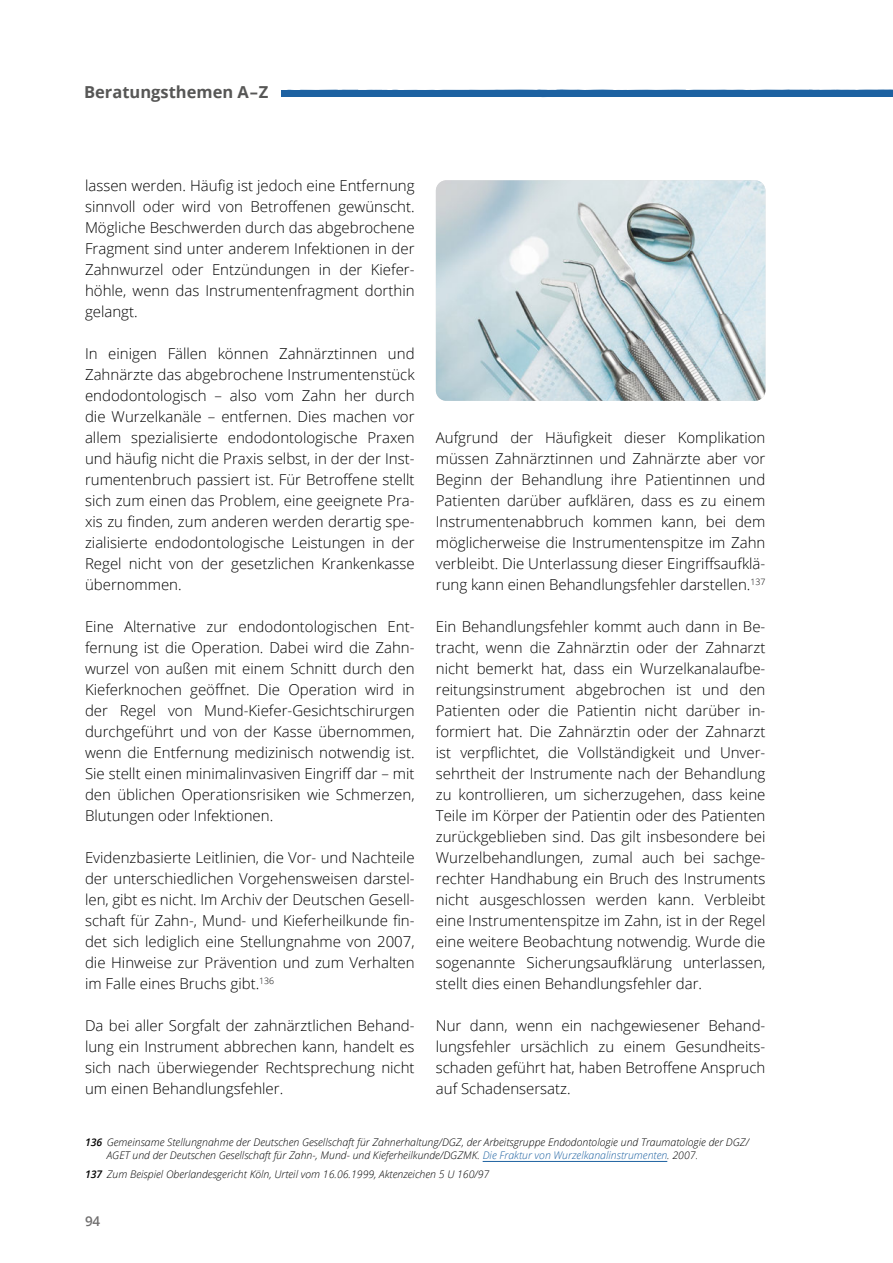
<style>
.page{position:relative;width:893px;height:1263px;background:#fff}
.page>*{position:absolute;margin:0;border:0;box-sizing:border-box;transform-origin:0 0}
.t1{font:700 16.5px "Open Sans";color:#575756}
.Fließtext_light{font:300 15px/21px "Open Sans";color:#000;text-align:justify}
.t2{font:600 13.5px "Open Sans";color:#706f6f}
.t3{font:italic 300 10.5px/13.5px "Open Sans";color:#000}
.s1{font-weight:600}
.s2{color:#1d61a1}
</style>
<div class="page">
<hr style="left:483px;top:1161px;width:184px;height:1px;background:#1d61a1">
<img style="left:436px;top:180px;width:329px;height:221px">
<svg style="left:281px;top:89px;width:612px;height:9px;background:#4a80b3"></svg>
<p class="t1" style="left:84px;top:80px;width:186px">Beratungsthemen A–Z</p>
<p class="Fließtext_light" style="left:85px;top:174px;width:331px">lassen werden. Häufig ist jedoch eine Entfernung sinnvoll oder wird von Betroffenen gewünscht.<br>Mögliche Beschwerden durch das abgebrochene Fragment sind unter anderem Infektionen in der Zahnwurzel oder Entzündungen in der Kiefer&shy;höhle, wenn das Instrumentenfragment dorthin gelangt.</p>
<p class="Fließtext_light" style="left:85px;top:342px;width:331px">In einigen Fällen können Zahnärztinnen und Zahnärzte das abgebrochene Instrumentenstück endodontologisch – also vom Zahn her durch die Wurzelkanäle – entfernen. Dies machen vor allem spezialisierte endodontologische Praxen und häufig nicht die Praxis selbst, in der der Inst&shy;rumentenbruch passiert ist. Für Betroffene stellt sich zum einen das Problem, eine geeignete Pra&shy;xis zu finden, zum anderen werden derartig spe&shy;zialisierte endodontologische Leistungen in der Regel nicht von der gesetzlichen Krankenkasse übernommen.</p>
<p class="Fließtext_light" style="left:85px;top:615px;width:331px">Eine Alternative zur endodontologischen Ent&shy;fernung ist die Operation. Dabei wird die Zahn&shy;wurzel von außen mit einem Schnitt durch den Kieferknochen geöffnet. Die Operation wird in der Regel von Mund-Kiefer-Gesichtschirurgen durchgeführt und von der Kasse übernommen, wenn die Entfernung medizinisch notwendig ist.<br>Sie stellt einen minimalinvasiven Eingriff dar – mit den üblichen Operationsrisiken wie Schmerzen, Blutungen oder Infektionen.</p>
<p class="Fließtext_light" style="left:85px;top:846px;width:331px">Evidenzbasierte Leitlinien, die Vor- und Nachteile der unterschiedlichen Vorgehensweisen darstel&shy;len, gibt es nicht. Im Archiv der Deutschen Gesell&shy;schaft für Zahn-, Mund- und Kieferheilkunde fin&shy;det sich lediglich eine Stellungnahme von 2007, die Hinweise zur Prävention und zum Verhalten im Falle eines Bruchs gibt.<sup>136</sup></p>
<p class="Fließtext_light" style="left:85px;top:1014px;width:331px">Da bei aller Sorgfalt der zahnärztlichen Behand&shy;lung ein Instrument abbrechen kann, handelt es sich nach überwiegender Rechtsprechung nicht um einen Behandlungsfehler.</p>
<p class="Fließtext_light" style="left:436px;top:426px;width:331px">Aufgrund der Häufigkeit dieser Komplikation müssen Zahnärztinnen und Zahnärzte aber vor Beginn der Behandlung ihre Patientinnen und Patienten darüber aufklären, dass es zu einem Instrumentenabbruch kommen kann, bei dem möglicherweise die Instrumentenspitze im Zahn verbleibt. Die Unterlassung dieser Eingriffsaufklä&shy;rung kann einen Behandlungsfehler darstellen.<sup>137</sup></p>
<p class="Fließtext_light" style="left:436px;top:615px;width:331px">Ein Behandlungsfehler kommt auch dann in Be&shy;tracht, wenn die Zahnärztin oder der Zahnarzt nicht bemerkt hat, dass ein Wurzelkanalaufbe&shy;reitungsinstrument abgebrochen ist und den Patienten oder die Patientin nicht darüber in&shy;formiert hat. Die Zahnärztin oder der Zahnarzt ist verpflichtet, die Vollständigkeit und Unver&shy;sehrtheit der Instrumente nach der Behandlung zu kontrollieren, um sicherzugehen, dass keine Teile im Körper der Patientin oder des Patienten zurückgeblieben sind. Das gilt insbesondere bei Wurzelbehandlungen, zumal auch bei sachge&shy;rechter Handhabung ein Bruch des Instruments nicht ausgeschlossen werden kann. Verbleibt eine Instrumentenspitze im Zahn, ist in der Regel eine weitere Beobachtung notwendig. Wurde die sogenannte Sicherungsaufklärung unterlassen, stellt dies einen Behandlungsfehler dar.</p>
<p class="Fließtext_light" style="left:436px;top:1014px;width:331px">Nur dann, wenn ein nachgewiesener Behand&shy;lungsfehler ursächlich zu einem Gesundheits&shy;schaden geführt hat, haben Betroffene Anspruch auf Schadensersatz.</p>
<p class="t3" style="left:107px;top:1135px;width:644px;text-indent:-22px"><span class="s1">136</span> Gemeinsame Stellungnahme der Deutschen Gesellschaft für Zahnerhaltung/DGZ, der Arbeitsgruppe Endodontologie und Traumatologie der DGZ/<br>AGET und der Deutschen Gesellschaft für Zahn-, Mund- und Kieferheilkunde/DGZMK. <span class="s2">Die Fraktur von Wurzelkanalinstrumenten</span>. 2007.</p>
<p class="t3" style="left:85px;top:1167px;width:406px"><span class="s1">137</span> Zum Beispiel Oberlandesgericht Köln, Urteil vom 16.06.1999, Aktenzeichen 5 U 160/97</p>
<p class="t2" style="left:85px;top:1211px;width:17px">94</p>
</div>
